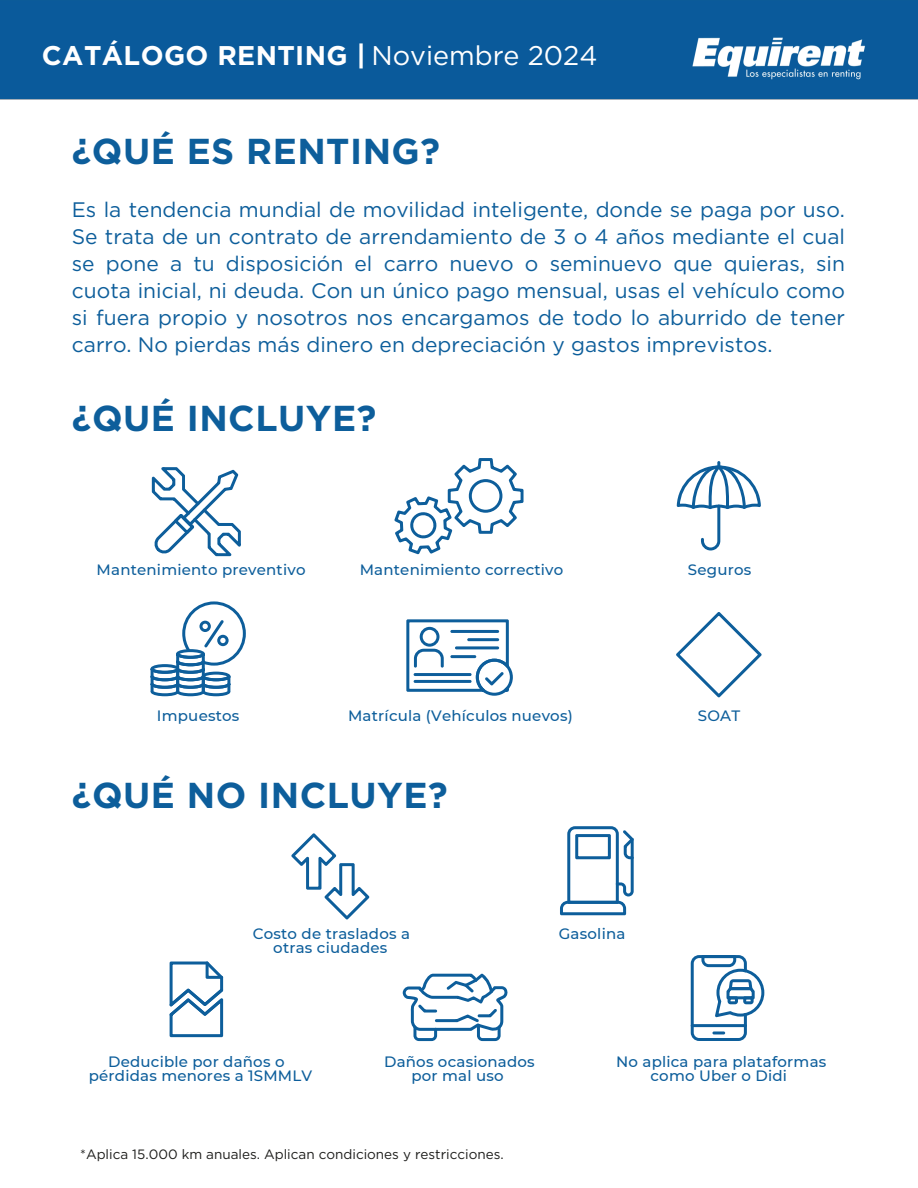
<style>
.page{position:relative;width:918px;height:1188px;background:#fff}
.page>*{position:absolute;margin:0;border:0;box-sizing:border-box;transform-origin:0 0}
.t1{font:700 36px "Gotham";letter-spacing:.015em;color:#0d5e9b}
.t2{font:700 27px "Gotham";letter-spacing:.015em;color:#fff}
.t3{font:21px/27px "Gotham";color:#0d5e9b;text-align:justify}
.t4{font:500 15px/14.7px "Montserrat";letter-spacing:.015em;color:#0d5e9b;text-align:center}
.t5{font:13.5px "Gotham";color:#1d1d1b}
.s1{font-weight:400}
</style>
<div class="page">
<div style="left:0;top:0;width:918px;height:100px;background:#0a5a9b"></div>
<svg style="left:152px;top:467px;width:89px;height:89px"></svg>
<svg style="left:169px;top:962px;width:54px;height:75px"></svg>
<svg style="left:151px;top:601px;width:95px;height:95px"></svg>
<svg style="left:291px;top:833px;width:78px;height:86px"></svg>
<svg style="left:394px;top:458px;width:130px;height:96px"></svg>
<svg style="left:403px;top:974px;width:105px;height:67px"></svg>
<svg style="left:406px;top:619px;width:107px;height:77px"></svg>
<hr style="left:450px;top:630px;width:49px;height:3px;background:#0d5e9b;border-radius:2px">
<hr style="left:467px;top:638px;width:32px;height:3px;background:#0d5e9b">
<hr style="left:455px;top:646px;width:44px;height:3px;background:#0d5e9b">
<hr style="left:450px;top:655px;width:26px;height:3px;background:#0d5e9b">
<hr style="left:414px;top:673px;width:58px;height:3px;background:#0d5e9b">
<hr style="left:414px;top:680px;width:58px;height:3px;background:#0d5e9b;border-radius:2px">
<svg style="left:560px;top:826px;width:74px;height:89px"></svg>
<svg style="left:677px;top:461px;width:84px;height:90px"></svg>
<svg style="left:676px;top:612px;width:86px;height:86px"></svg>
<svg style="left:691px;top:955px;width:73px;height:86px"></svg>
<h2 class="t2" style="left:42px;top:39px;width:557px">CATÁLOGO RENTING | <span class="s1">Noviembre 2024</span></h2>
<h1 class="t1" style="left:72px;top:130px;width:370px">¿QUÉ ES RENTING?</h1>
<h4 class="t3" style="left:72px;top:195px;width:775px">Es la tendencia mundial de movilidad inteligente, donde se paga por uso.<br>Se trata de un contrato de arrendamiento de 3 o 4 años mediante el cual se pone a tu disposición el carro nuevo o seminuevo que quieras, sin cuota inicial, ni deuda. Con un único pago mensual, usas el vehículo como si fuera propio y nosotros nos encargamos de todo lo aburrido de tener carro. No pierdas más dinero en depreciación y gastos imprevistos.</h4>
<h1 class="t1" style="left:72px;top:396px;width:306px">¿QUÉ INCLUYE?</h1>
<h6 class="t4" style="left:97px;top:562px;width:210px">Mantenimiento preventivo</h6>
<h1 class="t4" style="left:360px;top:562px;width:205px">Mantenimiento correctivo</h1>
<h6 class="t4" style="left:157px;top:709px;width:84px">Impuestos</h6>
<h6 class="t4" style="left:348px;top:709px;width:226px">Matrícula (Vehículos nuevos)</h6>
<h6 class="t1" style="left:72px;top:774px;width:377px">¿QUÉ NO INCLUYE?</h6>
<h6 class="t4" style="left:253px;top:926px;width:159px">Costo de traslados a otras ciudades</h6>
<h6 class="t4" style="left:559px;top:926px;width:68px">Gasolina</h6>
<h6 class="t4" style="left:688px;top:562px;width:65px">Seguros</h6>
<h6 class="t4" style="left:698px;top:709px;width:44px">SOAT</h6>
<h6 class="t4" style="left:89px;top:1054px;width:225px">Deducible por daños o pérdidas menores a 1SMMLV</h6>
<h5 class="t4" style="left:384px;top:1054px;width:152px">Daños ocasionados por mal uso</h5>
<p class="t5" style="left:80px;top:1146px;width:425px">*Aplica 15.000 km anuales. Aplican condiciones y restricciones.</p>
<h6 class="t4" style="left:616px;top:1054px;width:212px">No aplica para plataformas como Uber o Didi</h6>
</div>
